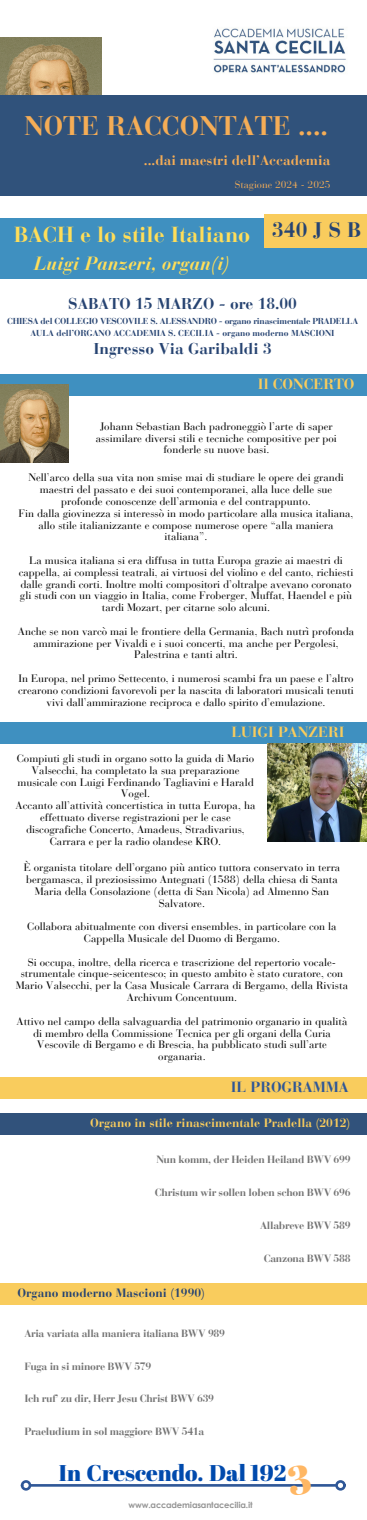
<style>
.page{position:relative;width:367px;height:1520px;background:#fff}
.page>*{position:absolute;margin:0;border:0;box-sizing:border-box;transform-origin:0 0}
.t1{font:700 26.86px "Bauer Bodoni Pro";color:#f5ad56}
.t2{font:22.75px "Abril Fatface";color:#004aad}
.t3{font:700 21.7px "Bauer Bodoni Pro";color:#ffde59}
.t4{font:700 21px "Bauer Bodoni Pro";letter-spacing:.28em;color:#274472}
.t5{font:italic 700 19.07px "Bauer Bodoni Pro";color:#ffde59}
.t6{font:700 15.66px "Bauer Bodoni Pro";color:#274472}
.t7{font:700 14.7px "Bauer Bodoni Pro";color:#f9cc5d}
.t8{font:700 14.7px "Bauer Bodoni Pro";color:#2f5797}
.t9{font:700 13.74px "Bauer Bodoni Pro";color:#f5ad56}
.t10{font:700 12.08px "Bauer Bodoni Pro";color:#f9cc5d}
.t11{font:700 12.08px "Bauer Bodoni Pro";color:#274472}
.t12{font:10.76px/11.8px "Bauer Bodoni Pro";color:#000;text-align:center}
.t13{font:700 10.5px "Bauer Bodoni Pro";letter-spacing:-.03em;color:#737373}
.t14{font:10.24px "Bauer Bodoni Pro";color:#f5ad56}
.t15{font:700 8.66px "Bauer Bodoni Pro";letter-spacing:-.025em;color:#274472}
.t16{font:700 8.66px "Bauer Bodoni Pro";color:#274472}
.t17{font:700 8.4px "Century Gothic";letter-spacing:-.015em;color:#959595}
</style>
<div class="page">
<img style="left:0;top:37px;width:102px;height:58px">
<div style="left:0;top:95px;width:366px;height:100px;background:#30527b"></div>
<img style="left:213px;top:28px;width:133px;height:45px">
<div style="left:0;top:218px;width:366px;height:61px;background:#3f90c0"></div>
<div style="left:263px;top:214px;width:103px;height:34px;background:#f9cc5d"></div>
<div style="left:0;top:374px;width:366px;height:21px;background:#3f90c0"></div>
<img style="left:0;top:385px;width:68px;height:78px">
<div style="left:0;top:722px;width:366px;height:21px;background:#3f90c0"></div>
<img style="left:267px;top:743px;width:99px;height:99px">
<div style="left:0;top:1077px;width:366px;height:21px;background:#f9cc5d"></div>
<div style="left:0;top:1113px;width:366px;height:22px;background:#31527b"></div>
<div style="left:0;top:1283px;width:366px;height:22px;background:#f9cc5d"></div>
<hr style="left:31px;top:1484px;width:304px;height:3px;background:#2f5797">
<div style="left:21px;top:1480px;width:10px;height:11px;border:3px solid #2f5797;border-radius:50%"></div>
<div style="left:334px;top:1480px;width:11px;height:11px;border:3px solid #2f5797;border-radius:50%"></div>
<svg style="left:286px;top:1484px;width:25px;height:3px"></svg>
<p class="t1" style="left:24px;top:115px;width:304px">NOTE RACCONTATE ....</p>
<p class="t9" style="left:144px;top:155px;width:188px">...dai maestri dell’Accademia</p>
<p class="t14" style="left:234px;top:180px;width:97px">Stagione 2024 - 2025</p>
<p class="t3" style="left:14px;top:227px;width:238px">BACH e lo stile Italiano</p>
<p class="t4" style="left:272px;top:221px;width:90px">340JSB</p>
<p class="t5" style="left:34px;top:256px;width:197px">Luigi Panzeri, organ(i)</p>
<p class="t6" style="left:68px;top:297px;width:230px">SABATO 15 MARZO - ore 18.00</p>
<p class="t15" style="left:7px;top:317px;width:352px">CHIESA del COLLEGIO VESCOVILE S. ALESSANDRO - organo rinascimentale PRADELLA</p>
<h6 class="t16" style="left:30px;top:329px;width:305px">AULA dell’ORGANO ACCADEMIA S. CECILIA - organo moderno MASCIONI</h6>
<h1 class="t6" style="left:93px;top:342px;width:179px">Ingresso Via Garibaldi 3</h1>
<h3 class="t7" style="left:257px;top:379px;width:98px">Il CONCERTO</h3>
<p class="t12" style="left:96px;top:421px;width:242px">Johann Sebastian Bach padroneggiò l’arte di saper assimilare diversi stili e tecniche compositive per poi fonderle su nuove basi.</p>
<p class="t12" style="left:28px;top:473px;width:316px">Nell’arco della sua vita non smise mai di studiare le opere dei grandi maestri del passato e dei suoi contemporanei, alla luce delle sue profonde conoscenze dell’armonia e del contrappunto.</p>
<h5 class="t12" style="left:18px;top:508px;width:336px">Fin dalla giovinezza si interessò in modo particolare alla musica italiana, allo stile italianizzante e compose numerose opere “alla maniera italiana”.</h5>
<p class="t12" style="left:19px;top:555px;width:335px">La musica italiana si era diffusa in tutta Europa grazie ai maestri di cappella, ai complessi teatrali, ai virtuosi del violino e del canto, richiesti dalle grandi corti. Inoltre molti compositori d’oltralpe avevano coronato gli studi con un viaggio in Italia, come Froberger, Muffat, Haendel e più tardi Mozart, per citarne solo alcuni.</p>
<p class="t12" style="left:18px;top:626px;width:337px">Anche se non varcò mai le frontiere della Germania, Bach nutrì profonda ammirazione per Vivaldi e i suoi concerti, ma anche per Pergolesi,<br>Palestrina e tanti altri.</p>
<p class="t12" style="left:18px;top:674px;width:337px">In Europa, nel primo Settecento, i numerosi scambi fra un paese e l’altro crearono condizioni favorevoli per la nascita di laboratori musicali tenuti vivi dall’ammirazione reciproca e dallo spirito d’emulazione.</p>
<p class="t7" style="left:231px;top:726px;width:114px">LUIGI PANZERI</p>
<p class="t12" style="left:17px;top:754px;width:238px">Compiuti gli studi in organo sotto la guida di Mario Valsecchi, ha completato la sua preparazione musicale con Luigi Ferdinando Tagliavini e Harald Vogel.</p>
<p class="t12" style="left:16px;top:801px;width:241px">Accanto all’attività concertistica in tutta Europa, ha effettuato diverse registrazioni per le case discografiche Concerto, Amadeus, Stradivarius, Carrara e per la radio olandese KRO.</p>
<p class="t12" style="left:24px;top:863px;width:317px">È organista titolare dell’organo più antico tuttora conservato in terra bergamasca, il preziosissimo Antegnati (1588) della chiesa di Santa Maria della Consolazione (detta di San Nicola) ad Almenno San Salvatore.</p>
<p class="t12" style="left:27px;top:922px;width:310px">Collabora abitualmente con diversi ensembles, in particolare con la<br>Cappella Musicale del Duomo di Bergamo.</p>
<h4 class="t12" style="left:16px;top:957px;width:333px">Si occupa, inoltre, della ricerca e trascrizione del repertorio vocale&shy;strumentale cinque-seicentesco; in questo ambito è stato curatore, con Mario Valsecchi, per la Casa Musicale Carrara di Bergamo, della Rivista Archivum Concentuum.</h4>
<p class="t12" style="left:16px;top:1016px;width:332px">Attivo nel campo della salvaguardia del patrimonio organario in qualità di membro della Commissione Tecnica per gli organi della Curia Vescovile di Bergamo e di Brescia, ha pubblicato studi sull’arte organaria.</p>
<p class="t8" style="left:230px;top:1082px;width:119px">IL PROGRAMMA</p>
<p class="t10" style="left:90px;top:1118px;width:261px">Organo in stile rinascimentale Pradella (2012)</p>
<p class="t13" style="left:156px;top:1156px;width:195px">Nun komm, der Heiden Heiland BWV 699</p>
<p class="t13" style="left:155px;top:1188px;width:197px">Christum wir sollen loben schon BWV 696</p>
<p class="t13" style="left:260px;top:1221px;width:92px">Allabreve BWV 589</p>
<h4 class="t13" style="left:263px;top:1254px;width:88px">Canzona BWV 588</h4>
<p class="t11" style="left:17px;top:1288px;width:189px">Organo moderno Mascioni (1990)</p>
<p class="t13" style="left:24px;top:1329px;width:202px">Aria variata alla maniera italiana BWV 989</p>
<p class="t13" style="left:24px;top:1362px;width:128px">Fuga in si minore BWV 579</p>
<p class="t13" style="left:24px;top:1395px;width:191px">Ich ruf’ zu dir, Herr Jesu Christ BWV 639</p>
<p class="t13" style="left:24px;top:1427px;width:181px">Praeludium in sol maggiore BWV 541a</p>
<p class="t2" style="left:59px;top:1457px;width:228px">In Crescendo. Dal 192</p>
<p class="t17" style="left:128px;top:1498px;width:125px">www.accademiasantacecilia.it</p>
</div>
